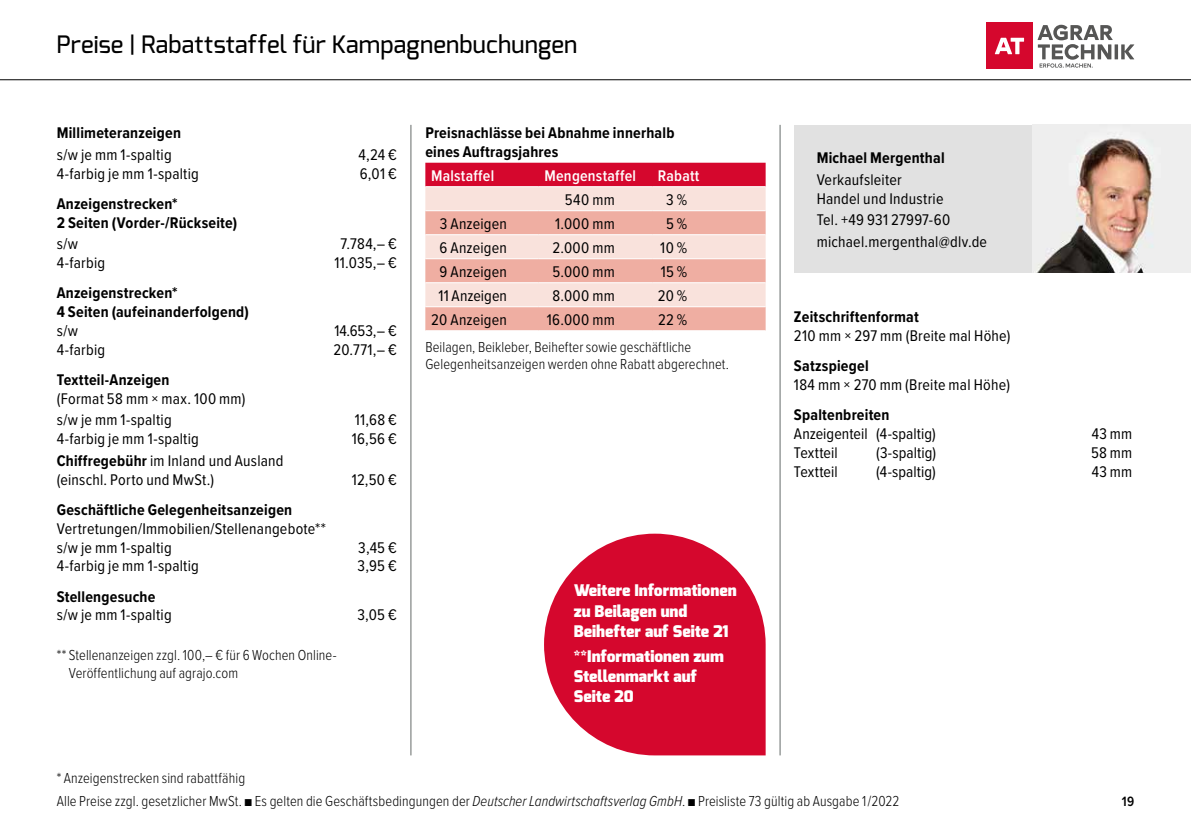
<style>
.page{position:relative;width:1191px;height:840px;background:#fff}
.page>*{position:absolute;margin:0;border:0;box-sizing:border-box;transform-origin:0 0}
.t1{font:500 24px "Exo";letter-spacing:.005em;color:#000}
.t2{font:16px/18.8px "Proxima Nova Cond";letter-spacing:.015em;color:#000}
.t3{font:700 16px/18.8px "Proxima Nova Cond";letter-spacing:.015em;color:#000}
.t4{font:900 16px/20px "Exo";color:#fff}
.t5{font:600 16px "Proxima Nova Cond";letter-spacing:.015em;color:#fff}
.t6{font:300 15px/17.2px "Proxima Nova Cond";letter-spacing:.005em;color:#000}
.t7{font:600 14px "Proxima Nova Cond";color:#000}
.s1{font-weight:700}
.s2{font-size:12px}
.s3{font-style:italic}
</style>
<div class="page">
<hr style="left:0;top:79px;width:1191px;height:1px;background:#000">
<div style="left:986px;top:22px;width:46px;height:47px;background:#d5072d"></div>
<svg style="left:1037px;top:25px;width:97px;height:43px"></svg>
<svg style="left:994px;top:38px;width:30px;height:16px"></svg>
<hr style="left:779px;top:125px;width:1px;height:630px;background:#656b69">
<hr style="left:410px;top:125px;width:1px;height:630px;background:#656b69">
<div style="left:425px;top:163px;width:340px;height:23px;background:#d5072d"></div>
<div style="left:425px;top:187px;width:340px;height:23px;background:#f9e2dc"></div>
<svg style="left:425px;top:211px;width:340px;height:119px;background:#f3c3b9"></svg>
<hr style="left:425px;top:234px;width:114px;height:1px;background:#fff">
<hr style="left:539px;top:234px;width:113px;height:1px;background:#fff">
<hr style="left:652px;top:234px;width:113px;height:1px;background:#fff">
<hr style="left:425px;top:258px;width:114px;height:1px;background:#fff">
<hr style="left:539px;top:258px;width:113px;height:1px;background:#fff">
<hr style="left:652px;top:258px;width:113px;height:1px;background:#fff">
<hr style="left:425px;top:282px;width:114px;height:1px;background:#fff">
<hr style="left:539px;top:282px;width:113px;height:1px;background:#fff">
<hr style="left:652px;top:282px;width:113px;height:1px;background:#fff">
<hr style="left:425px;top:306px;width:114px;height:1px;background:#fff">
<hr style="left:539px;top:306px;width:113px;height:1px;background:#fff">
<hr style="left:652px;top:306px;width:113px;height:1px;background:#fff">
<svg style="left:544px;top:533px;width:221px;height:222px;fill:#d5072d"></svg>
<div style="left:794px;top:125px;width:397px;height:147px;background:#e1e1e1"></div>
<img style="left:1032px;top:125px;width:159px;height:147px">
<h1 class="t1" style="left:57px;top:28px;width:522px">Preise | Rabattstaffel für Kampagnenbuchungen</h1>
<p class="t3" style="left:57px;top:123px;width:126px">Millimeteranzeigen</p>
<p class="t2" style="left:57px;top:144px;width:116px">s/w je mm 1-spaltig</p>
<p class="t2" style="left:358px;top:144px;width:40px">4,24 €</p>
<p class="t2" style="left:57px;top:163px;width:144px">4-farbig je mm 1-spaltig</p>
<p class="t2" style="left:360px;top:163px;width:39px">6,01 €</p>
<p class="t3" style="left:57px;top:194px;width:182px">Anzeigenstrecken*<br>2 Seiten (Vorder-/Rückseite)</p>
<p class="t2" style="left:57px;top:234px;width:23px">s/w</p>
<p class="t2" style="left:340px;top:234px;width:58px">7.784,– €</p>
<p class="t2" style="left:57px;top:252px;width:50px">4-farbig</p>
<p class="t2" style="left:334px;top:252px;width:64px">11.035,– €</p>
<p class="t3" style="left:57px;top:283px;width:194px">Anzeigenstrecken*<br>4 Seiten (aufeinanderfolgend)</p>
<p class="t2" style="left:57px;top:320px;width:23px">s/w</p>
<p class="t2" style="left:334px;top:320px;width:64px">14.653,– €</p>
<p class="t2" style="left:57px;top:339px;width:50px">4-farbig</p>
<p class="t2" style="left:333px;top:339px;width:65px">20.771,– €</p>
<p class="t3" style="left:57px;top:369px;width:114px">Textteil-Anzeigen</p>
<p class="t2" style="left:57px;top:387px;width:190px;line-height:21.6px">(Format 58 mm × max. 100 mm) s/w je mm 1-spaltig</p>
<p class="t2" style="left:355px;top:410px;width:44px">11,68 €</p>
<p class="t2" style="left:57px;top:428px;width:144px">4-farbig je mm 1-spaltig</p>
<p class="t2" style="left:352px;top:428px;width:47px">16,56 €</p>
<p class="t2" style="left:57px;top:450px;width:228px"><span class="s1">Chiffregebühr</span> im Inland und Ausland (einschl. Porto und MwSt.)</p>
<p class="t2" style="left:352px;top:469px;width:47px">12,50 €</p>
<p class="t3" style="left:57px;top:499px;width:237px">Geschäftliche Gelegenheitsanzeigen</p>
<p class="t2" style="left:57px;top:518px;width:271px">Vertretungen/Immobilien/Stellenangebote** s/w je mm 1-spaltig</p>
<p class="t2" style="left:358px;top:537px;width:40px">3,45 €</p>
<p class="t2" style="left:57px;top:555px;width:144px">4-farbig je mm 1-spaltig</p>
<p class="t2" style="left:357px;top:555px;width:41px">3,95 €</p>
<p class="t3" style="left:57px;top:586px;width:100px">Stellengesuche</p>
<p class="t2" style="left:57px;top:604px;width:116px">s/w je mm 1-spaltig</p>
<p class="t2" style="left:357px;top:604px;width:41px">3,05 €</p>
<p class="t6" style="left:69px;top:645px;width:269px;text-indent:-12px">** Stellenanzeigen zzgl. 100,– € für 6 Wochen Online-<br>Veröffentlichung auf agrajo.com</p>
<p class="t6" style="left:57px;top:768px;width:190px">* Anzeigenstrecken sind rabattfähig</p>
<p class="t3" style="left:425px;top:123px;width:251px">Preisnachlässe bei Abnahme innerhalb eines Auftragsjahres</p>
<p class="t5" style="left:431px;top:164px;width:65px">Malstaffel</p>
<p class="t5" style="left:544px;top:164px;width:93px">Mengenstaffel</p>
<p class="t5" style="left:658px;top:164px;width:43px">Rabatt</p>
<p class="t2" style="left:565px;top:189px;width:51px">540 mm</p>
<p class="t2" style="left:666px;top:189px;width:23px">3 %</p>
<p class="t2" style="left:440px;top:213px;width:69px">3 Anzeigen</p>
<p class="t2" style="left:555px;top:213px;width:61px">1.000 mm</p>
<p class="t2" style="left:666px;top:213px;width:23px">5 %</p>
<p class="t2" style="left:439px;top:237px;width:69px">6 Anzeigen</p>
<p class="t2" style="left:552px;top:237px;width:64px">2.000 mm</p>
<p class="t2" style="left:660px;top:237px;width:29px">10 %</p>
<p class="t2" style="left:439px;top:261px;width:69px">9 Anzeigen</p>
<p class="t2" style="left:552px;top:261px;width:64px">5.000 mm</p>
<p class="t2" style="left:660px;top:261px;width:28px">15 %</p>
<p class="t2" style="left:438px;top:285px;width:70px">11 Anzeigen</p>
<p class="t2" style="left:552px;top:285px;width:64px">8.000 mm</p>
<p class="t2" style="left:658px;top:285px;width:31px">20 %</p>
<p class="t2" style="left:431px;top:309px;width:77px">20 Anzeigen</p>
<p class="t2" style="left:547px;top:309px;width:69px">16.000 mm</p>
<p class="t2" style="left:658px;top:309px;width:31px">22 %</p>
<p class="t6" style="left:425px;top:337px;width:305px">Beilagen, Beikleber, Beihefter sowie geschäftliche<br>Gelegenheitsanzeigen werden ohne Rabatt abgerechnet.</p>
<p class="t4" style="left:574px;top:580px;width:164px">Weitere Informationen zu Beilagen und<br>Beihefter auf Seite 21</p>
<p class="t4" style="left:574px;top:646px;width:151px">**Informationen zum<br>Stellenmarkt auf<br>Seite 20</p>
<p class="t3" style="left:816px;top:148px;width:129px">Michael Mergenthal</p>
<p class="t2" style="left:816px;top:169px;width:128px">Verkaufsleiter<br>Handel und Industrie</p>
<p class="t2" style="left:816px;top:208px;width:172px;line-height:21.6px">Tel. +49 931 27997-60 michael.mergenthal@dlv.de</p>
<p class="t3" style="left:794px;top:307px;width:126px">Zeitschriftenformat</p>
<p class="t2" style="left:794px;top:325px;width:218px">210 mm × 297 mm (Breite mal Höhe)</p>
<p class="t3" style="left:794px;top:356px;width:76px">Satzspiegel</p>
<p class="t2" style="left:794px;top:374px;width:217px">184 mm × 270 mm (Breite mal Höhe)</p>
<p class="t3" style="left:794px;top:405px;width:97px">Spaltenbreiten</p>
<p class="t2" style="left:794px;top:423px;width:143px">Anzeigenteil (4-spaltig)</p>
<p class="t2" style="left:1091px;top:423px;width:42px">43 mm</p>
<p class="t2" style="left:794px;top:442px;width:45px">Textteil</p>
<p class="t2" style="left:876px;top:442px;width:61px">(3-spaltig)</p>
<p class="t2" style="left:1091px;top:442px;width:42px">58 mm</p>
<p class="t2" style="left:794px;top:461px;width:45px">Textteil</p>
<p class="t2" style="left:876px;top:461px;width:61px">(4-spaltig)</p>
<p class="t2" style="left:1091px;top:461px;width:42px">43 mm</p>
<p class="t6" style="left:57px;top:791px;width:844px">Alle Preise zzgl. gesetzlicher MwSt. <span class="s2">■</span> Es gelten die Geschäftsbedingungen der <span class="s3">Deutscher Landwirtschaftsverlag GmbH</span>. <span class="s2">■</span> Preisliste 73 gültig ab Ausgabe 1 /2022</p>
<p class="t7" style="left:1121px;top:790px;width:14px">19</p>
</div>
